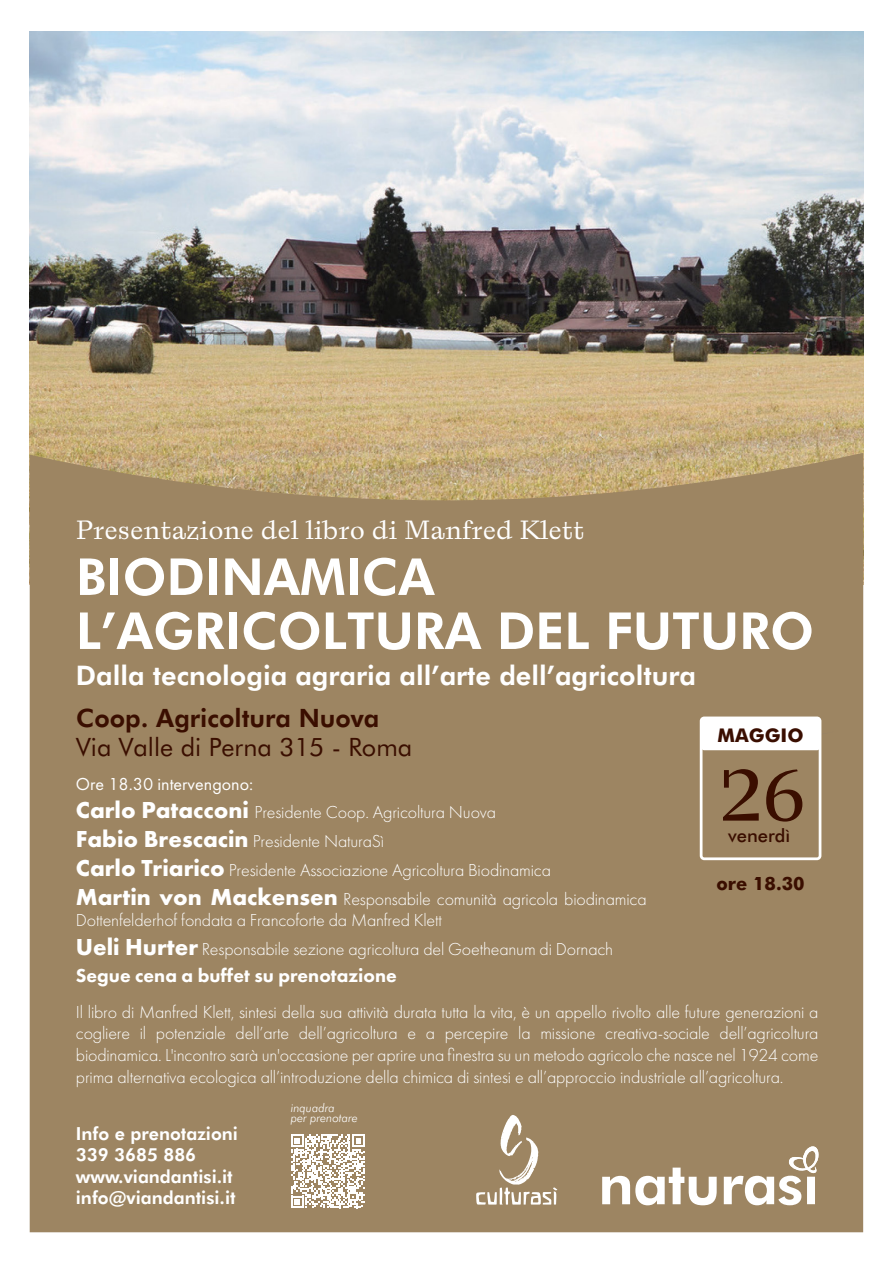
<style>
.page{position:relative;width:893px;height:1263px;background:#fff}
.page>*{position:absolute;margin:0;border:0;box-sizing:border-box;transform-origin:0 0}
.t1{font:81.3px "Laica B";color:#3a0e00}
.t2{font:800 51px/54px "Futura BT";color:#fff}
.t3{font:800 27px "Futura BT";color:#fff}
.t4{font:27px "Laica B";color:#fff}
.t5{font:25.35px "Futura BT";color:#3a0e00}
.t6{font:800 25.35px "Futura BT";color:#3a0e00}
.t7{font:800 19.5px "Futura PT";color:#fff}
.t8{font:700 18.9px "Futura BT";color:#3a0e00}
.t9{font:700 18.3px "Futura BT";color:#3a0e00}
.t10{font:500 18.3px "Futura BT";color:#3a0e00}
.t11{font:300 18px/28.8px "Futura PT";letter-spacing:-.01em;color:#fff}
.t12{font:800 18px/21.6px "Futura BT";color:#fff}
.t13{font:italic 300 12px/10.5px "Futura BT";color:#fff}
.s1{font-weight:400}
.s2{font-weight:700;font-size:24px}
</style>
<div class="page">
<img style="left:30px;top:31px;width:833px;height:422px">
<div style="left:30px;top:453px;width:833px;height:779px;background:#9d8562"></div>
<svg style="left:602px;top:1167px;width:115px;height:38px"></svg>
<svg style="left:724px;top:1145px;width:95px;height:60px"></svg>
<div style="left:807px;top:1177px;width:8px;height:27px;background:#fff"></div>
<svg style="left:821px;top:732px;width:13px;height:4px"></svg>
<div style="left:700px;top:716px;width:121px;height:144px;border:3px solid #fff;border-radius:3px"></div>
<div style="left:701px;top:718px;width:119px;height:32px;background:#fff;border-radius:3px"></div>
<svg style="left:291px;top:1134px;width:74px;height:74px"></svg>
<svg style="left:476px;top:1115px;width:81px;height:89px;background:#ae9a7d"></svg>
<h3 class="t4" style="left:76px;top:511px;width:510px">Presentazione del libro di Manfred Klett</h3>
<h2 class="t2" style="left:76px;top:549px;width:740px">BIODINAMICA<br>L’AGRICOLTURA DEL FUTURO</h2>
<h3 class="t3" style="left:76px;top:659px;width:622px">Dalla tecnologia agraria all’arte dell’agricoltura</h3>
<h3 class="t6" style="left:76px;top:703px;width:305px">Coop. Agricoltura Nuova</h3>
<h3 class="t5" style="left:76px;top:732px;width:338px">Via Valle di Perna 315 - Roma</h3>
<p class="t11" style="left:76px;top:769px;width:572px"><span class="s1">Ore 18.30 intervengono:<br></span><span class="s2">Carlo Patacconi</span> Presidente Coop. Agricoltura Nuova<br><span class="s2">Fabio Brescacin</span> Presidente NaturaSì<br><span class="s2">Carlo Triarico</span> Presidente Associazione Agricoltura Biodinamica<br><span class="s2">Martin von Mackensen</span> Responsabile comunità agricola biodinamica</p>
<p class="t11" style="left:76px;top:906px;width:539px">Dottenfelderhof fondata a Francoforte da Manfred Klett<br><span class="s2">Ueli Hurter</span> Responsabile sezione agricoltura del Goetheanum di Dornach</p>
<p class="t7" style="left:76px;top:963px;width:322px">Segue cena a buffet su prenotazione</p>
<p class="t8" style="left:718px;top:724px;width:87px">MAGGIO</p>
<h1 class="t1" style="left:719px;top:736px;width:88px">26</h1>
<p class="t10" style="left:728px;top:825px;width:64px">venerdì</p>
<p class="t9" style="left:716px;top:872px;width:90px">ore 18.30</p>
<p class="t11" style="left:76px;top:1001px;width:744px;line-height:21.6px;text-align:justify">Il libro di Manfred Klett, sintesi della sua attività durata tutta la vita, è un appello rivolto alle future generazioni a cogliere il potenziale dell’arte dell’agricoltura e a percepire la missione creativa-sociale dell’agricoltura biodinamica. L'incontro sarà un'occasione per aprire una finestra su un metodo agricolo che nasce nel 1924 come prima alternativa ecologica all’introduzione della chimica di sintesi e all’approccio industriale all’agricoltura.</p>
<p class="t12" style="left:76px;top:1122px;width:164px">Info e prenotazioni<br>339 3685 886 www.viandantisi.it info@viandantisi.it</p>
<p class="t13" style="left:291px;top:1102px;width:69px">inquadra<br>per prenotare</p>
</div>
